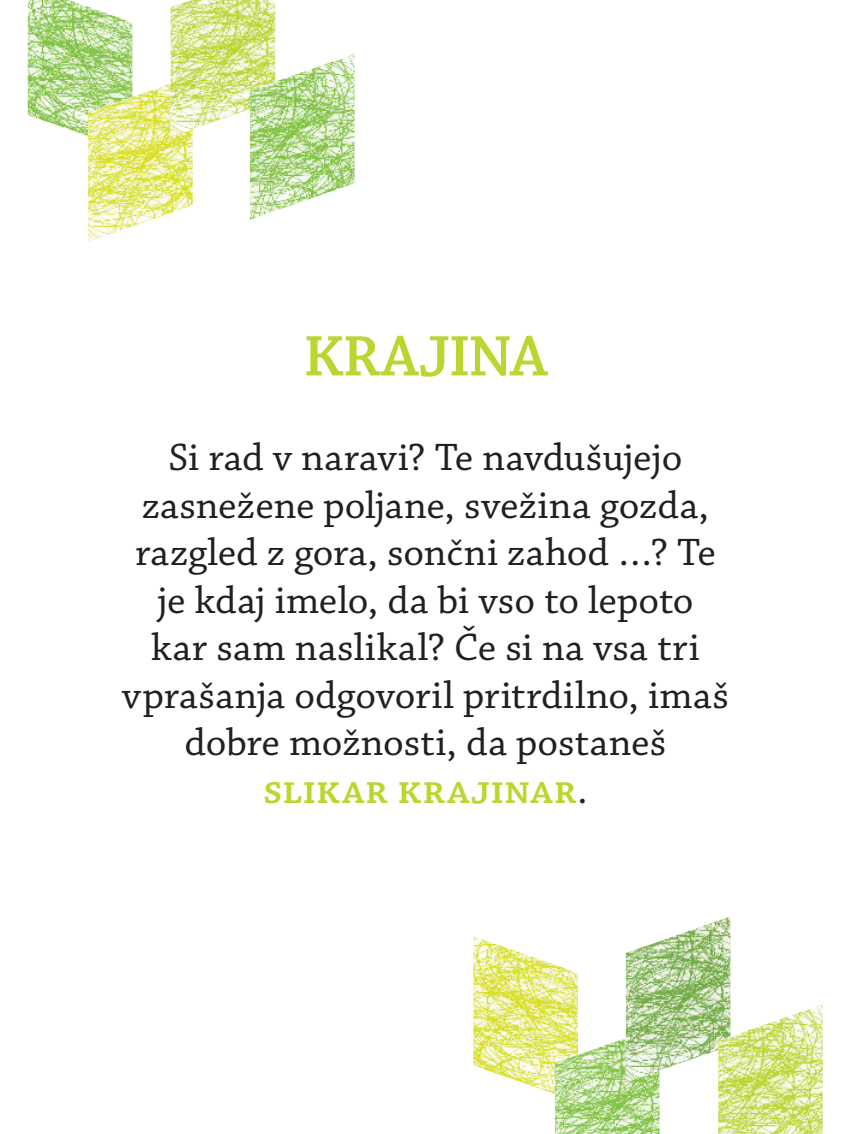
<style>
.page{position:relative;width:851px;height:1134px;background:#fff}
.page>*{position:absolute;margin:0;border:0;box-sizing:border-box;transform-origin:0 0}
.t1{font:60px "Chaparral Pro Semibold Capt";letter-spacing:.055em;color:#bcd631}
.t2{font:40px/47.5px "Chaparral Pro Capt";color:#231f20;text-align:center}
.t3{font:40px "Chaparral Pro Semibold Capt";letter-spacing:.015em;color:#bcd631}
.s1{font-family:"Chaparral Pro Capt";color:#231f20}
</style>
<div class="page">
<svg style="left:28px;top:0;width:248px;height:242px"></svg>
<img style="left:250px;top:54px;width:104px;height:166px">
<svg style="left:473px;top:917px;width:258px;height:217px"></svg>
<img style="left:718px;top:1004px;width:104px;height:130px">
<h1 class="t1" style="left:303px;top:322px;width:242px">KRAJINA</h1>
<p class="t2" style="left:122px;top:435px;width:608px">Si rad v naravi? Te navdušujejo zasnežene poljane, svežina gozda, razgled z gora, sončni zahod …? Te je kdaj imelo, da bi vso to lepoto<br>kar sam naslikal? Če si na vsa tri vprašanja odgovoril pritrdilno, imaš dobre možnosti, da postaneš</p>
<p class="t3" style="left:263px;top:767px;width:326px">slikar krajinar<span class="s1">.</span></p>
</div>
